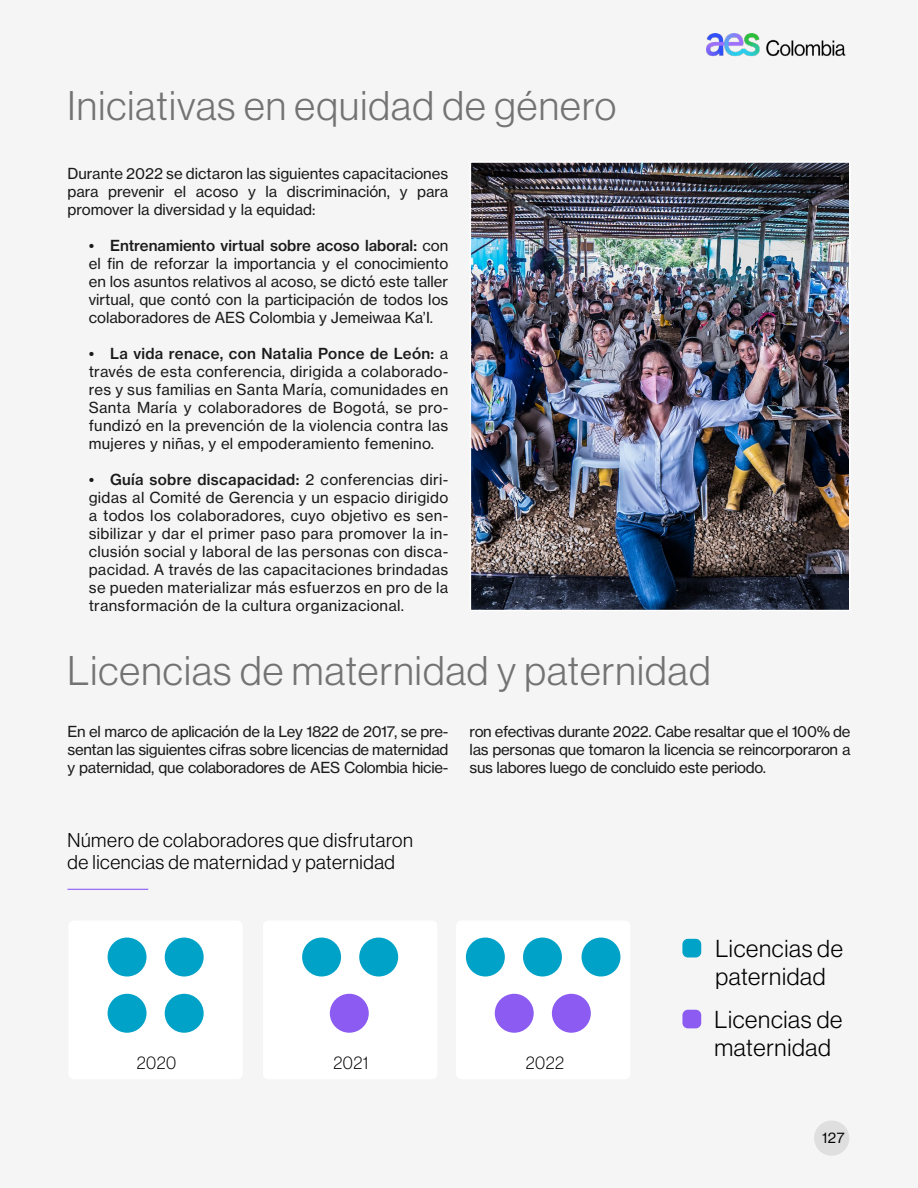
<style>
.page{position:relative;width:918px;height:1188px;background:#f5f5f5}
.page>*{position:absolute;margin:0;border:0;box-sizing:border-box;transform-origin:0 0}
.t1{font:40.5px "N Haas Grotesk DS Pro 45 Lt";letter-spacing:.03em;color:#737373}
.t2{font:24px/27.6px "N Haas Grotesk DS Pro 45 Lt";letter-spacing:.03em;color:#000}
.t3{font:19.5px/22.4px "N Haas Grotesk DS Pro 45 Lt";letter-spacing:.03em;color:#000}
.t4{font:18px "N Haas Grotesk DS Pro 35 X Lt";letter-spacing:.03em;color:#000}
.t5{font:15px/18px "N Haas Grotesk TX Pro 55 Rg";color:#1a1a1a;text-align:justify}
.t6{font:15px "N Haas Grotesk TX Pro 65 Md";letter-spacing:.02em;color:#1a1a1a}
.t7{font:15px "N Haas Grotesk TX Pro 65 Md";color:#1a1a1a}
.t8{font:15px "N Haas Grotesk DS Pro 55 Rg";color:#000}
.s1{font-family:"N Haas Grotesk TX Pro 55 Rg"}
</style>
<div class="page">
<div style="left:456px;top:921px;width:174px;height:158px;background:#fff;border-radius:5px"></div>
<div style="left:263px;top:921px;width:174px;height:158px;background:#fff;border-radius:5px"></div>
<div style="left:68px;top:921px;width:175px;height:158px;background:#fff;border-radius:5px"></div>
<img style="left:707px;top:34px;width:139px;height:23px">
<div style="left:814px;top:1121px;width:35px;height:35px;background:#dfdfdf;border-radius:50%"></div>
<img style="left:473px;top:164px;width:374px;height:444px">
<div style="left:470px;top:161px;width:380px;height:450px;border:2px solid #fff"></div>
<hr style="left:68px;top:889px;width:80px;height:1px;background:#8c5cf2">
<div style="left:165px;top:938px;width:39px;height:39px;background:#00a2c7;border-radius:50%"></div>
<div style="left:165px;top:994px;width:39px;height:39px;background:#00a2c7;border-radius:50%"></div>
<div style="left:108px;top:938px;width:39px;height:39px;background:#00a2c7;border-radius:50%"></div>
<div style="left:108px;top:994px;width:39px;height:39px;background:#00a2c7;border-radius:50%"></div>
<div style="left:359px;top:938px;width:39px;height:39px;background:#00a2c7;border-radius:50%"></div>
<div style="left:330px;top:994px;width:39px;height:39px;background:#8c5cf2;border-radius:50%"></div>
<div style="left:302px;top:938px;width:39px;height:39px;background:#00a2c7;border-radius:50%"></div>
<div style="left:523px;top:938px;width:39px;height:39px;background:#00a2c7;border-radius:50%"></div>
<div style="left:582px;top:938px;width:38px;height:39px;background:#00a2c7;border-radius:50%"></div>
<div style="left:552px;top:994px;width:39px;height:39px;background:#8c5cf2;border-radius:50%"></div>
<div style="left:466px;top:938px;width:39px;height:39px;background:#00a2c7;border-radius:50%"></div>
<div style="left:495px;top:994px;width:39px;height:39px;background:#8c5cf2;border-radius:50%"></div>
<div style="left:682px;top:939px;width:19px;height:18px;background:#00a2c7;border-radius:5px"></div>
<div style="left:682px;top:1010px;width:19px;height:18px;background:#8c5cf2;border-radius:5px"></div>
<h1 class="t1" style="left:68px;top:83px;width:550px">Iniciativas en equidad de género</h1>
<p class="t5" style="left:68px;top:165px;width:382px">Durante 2022 se dictaron las siguientes capacitaciones para prevenir el acoso y la discriminación, y para promover la diversidad y la equidad:</p>
<p class="t7" style="left:89px;top:236px;width:361px">• Entrenamiento virtual sobre acoso laboral: <span class="s1">con</span></p>
<p class="t5" style="left:89px;top:255px;width:361px">el fin de reforzar la importancia y el conocimiento en los asuntos relativos al acoso, se dictó este taller virtual, que contó con la participación de todos los colaboradores de AES Colombia y Jemeiwaa Ka’I.</p>
<p class="t6" style="left:89px;top:344px;width:361px">• La vida renace, con Natalia Ponce de León: <span class="s1">a</span></p>
<p class="t5" style="left:89px;top:363px;width:361px">través de esta conferencia, dirigida a colaborado&shy;res y sus familias en Santa María, comunidades en Santa María y colaboradores de Bogotá, se pro&shy;fundizó en la prevención de la violencia contra las mujeres y niñas, y el empoderamiento femenino.</p>
<p class="t6" style="left:89px;top:470px;width:361px">• Guía sobre discapacidad: <span class="s1">2 conferencias diri-</span></p>
<p class="t5" style="left:89px;top:489px;width:361px">gidas al Comité de Gerencia y un espacio dirigido a todos los colaboradores, cuyo objetivo es sen&shy;sibilizar y dar el primer paso para promover la in&shy;clusión social y laboral de las personas con disca&shy;pacidad. A través de las capacitaciones brindadas se pueden materializar más esfuerzos en pro de la transformación de la cultura organizacional.</p>
<h1 class="t1" style="left:68px;top:648px;width:645px">Licencias de maternidad y paternidad</h1>
<p class="t5" style="left:68px;top:723px;width:382px">En el marco de aplicación de la Ley 1822 de 2017, se pre&shy;sentan las siguientes cifras sobre licencias de maternidad y paternidad, que colaboradores de AES Colombia hicie-</p>
<p class="t5" style="left:470px;top:723px;width:382px">ron efectivas durante 2022. Cabe resaltar que el 100% de las personas que tomaron la licencia se reincorporaron a sus labores luego de concluido este periodo.</p>
<h3 class="t3" style="left:68px;top:829px;width:347px">Número de colaboradores que disfrutaron de licencias de maternidad y paternidad</h3>
<p class="t4" style="left:137px;top:1052px;width:41px">2020</p>
<p class="t4" style="left:333px;top:1052px;width:37px">2021</p>
<p class="t4" style="left:526px;top:1052px;width:40px">2022</p>
<h2 class="t2" style="left:715px;top:935px;width:129px">Licencias de paternidad</h2>
<h2 class="t2" style="left:714px;top:1006px;width:129px">Licencias de maternidad</h2>
<p class="t8" style="left:822px;top:1129px;width:24px">127</p>
</div>
